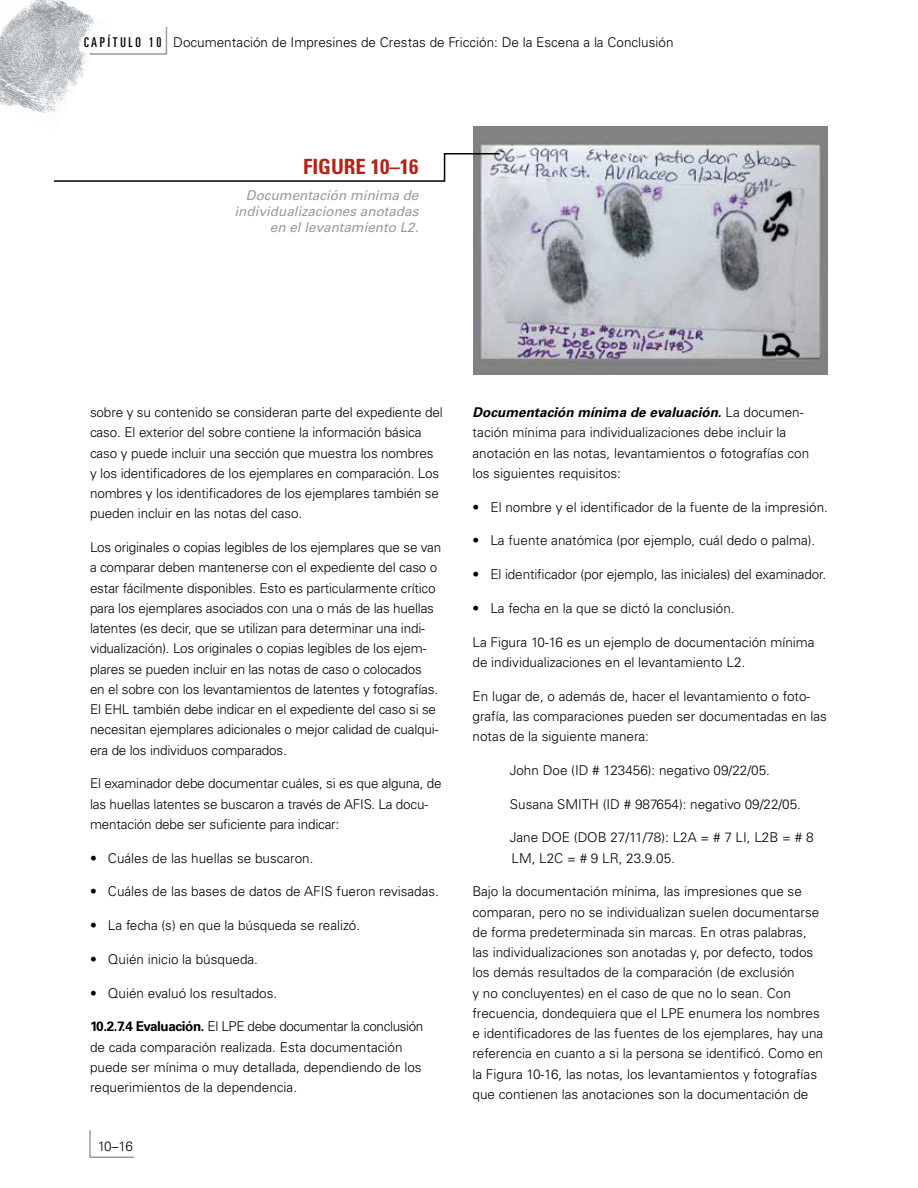
<style>
.page{position:relative;width:918px;height:1188px;background:#fff}
.page>*{position:absolute;margin:0;border:0;box-sizing:border-box;transform-origin:0 0}
.t1{font:700 condensed 21px "Univers LT Std";color:#b32317}
.t2{font:300 13.5px/20.2px "Univers LT Std";color:#000}
.t3{font:italic 13.5px/16.2px "Univers LT Std";color:#949ca1;text-align:right}
.s1{font-weight:400;font-stretch:ultra-condensed}
.s2{font-weight:700}
.s3{font-weight:700;font-style:italic}
</style>
<div class="page">
<img style="left:0;top:0;width:94px;height:113px">
<img style="left:473px;top:127px;width:354px;height:247px">
<svg style="left:54px;top:152px;width:447px;height:31px"></svg>
<svg style="left:89px;top:1130px;width:46px;height:28px"></svg>
<svg style="left:88px;top:26px;width:80px;height:30px"></svg>
<p class="t2" style="left:84px;top:32px;width:591px"><span class="s1">C A P Í T U L O 1 0</span> Documentación de Impresines de Crestas de Fricción: De la Escena a la Conclusión</p>
<p class="t1" style="left:303px;top:154px;width:117px">FIGURE 10–16</p>
<p class="t3" style="left:234px;top:187px;width:186px">Documentación mínima de individualizaciones anotadas en el levantamiento L2.</p>
<p class="t2" style="left:90px;top:402px;width:354px">sobre y su contenido se consideran parte del expediente del caso. El exterior del sobre contiene la información básica caso y puede incluir una sección que muestra los nombres y los identificadores de los ejemplares en comparación. Los nombres y los identificadores de los ejemplares también se pueden incluir en las notas del caso.</p>
<p class="t2" style="left:90px;top:537px;width:353px">Los originales o copias legibles de los ejemplares que se van a comparar deben mantenerse con el expediente del caso o estar fácilmente disponibles. Esto es particularmente crítico para los ejemplares asociados con una o más de las huellas latentes (es decir, que se utilizan para determinar una indi&shy;vidualización). Los originales o copias legibles de los ejem&shy;plares se pueden incluir en las notas de caso o colocados<br>en el sobre con los levantamientos de latentes y fotografías.<br>El EHL también debe indicar en el expediente del caso si se necesitan ejemplares adicionales o mejor calidad de cualqui&shy;era de los individuos comparados.</p>
<p class="t2" style="left:90px;top:774px;width:353px">El examinador debe documentar cuáles, si es que alguna, de las huellas latentes se buscaron a través de AFIS. La docu&shy;mentación debe ser suficiente para indicar:</p>
<p class="t2" style="left:90px;top:848px;width:225px">• Cuáles de las huellas se buscaron.</p>
<p class="t2" style="left:90px;top:882px;width:351px">• Cuáles de las bases de datos de AFIS fueron revisadas.</p>
<p class="t2" style="left:90px;top:915px;width:272px">• La fecha (s) en que la búsqueda se realizó.</p>
<p class="t2" style="left:90px;top:949px;width:170px">• Quién inicio la búsqueda.</p>
<p class="t2" style="left:90px;top:983px;width:189px">• Quién evaluó los resultados.</p>
<p class="t2" style="left:90px;top:1017px;width:335px"><span class="s2">10.2.7.4 Evaluación.</span> El LPE debe documentar la conclusión de cada comparación realizada. Esta documentación puede ser mínima o muy detallada, dependiendo de los requerimientos de la dependencia.</p>
<p class="t2" style="left:98px;top:1136px;width:37px">10–16</p>
<p class="t2" style="left:472px;top:402px;width:338px"><span class="s3">Documentación mínima de evaluación.</span> La documen&shy;tación mínima para individualizaciones debe incluir la anotación en las notas, levantamientos o fotografías con los siguientes requisitos:</p>
<p class="t2" style="left:472px;top:497px;width:357px">• El nombre y el identificador de la fuente de la impresión.</p>
<p class="t2" style="left:472px;top:531px;width:344px">• La fuente anatómica (por ejemplo, cuál dedo o palma).</p>
<p class="t2" style="left:472px;top:564px;width:355px">• El identificador (por ejemplo, las iniciales) del examinador.</p>
<p class="t2" style="left:472px;top:598px;width:264px">• La fecha en la que se dictó la conclusión.</p>
<p class="t2" style="left:472px;top:632px;width:344px">La Figura 10-16 es un ejemplo de documentación mínima de individualizaciones en el levantamiento L2.</p>
<p class="t2" style="left:472px;top:686px;width:356px">En lugar de, o además de, hacer el levantamiento o foto&shy;grafía, las comparaciones pueden ser documentadas en las notas de la siguiente manera:</p>
<p class="t2" style="left:510px;top:760px;width:261px">John Doe (ID # 123456): negativo 09/22/05.</p>
<p class="t2" style="left:510px;top:794px;width:293px">Susana SMITH (ID # 987654): negativo 09/22/05.</p>
<p class="t2" style="left:510px;top:828px;width:305px">Jane DOE (DOB 27/11/78): L2A = # 7 LI, L2B = # 8<br>LM, L2C = # 9 LR, 23.9.05.</p>
<p class="t2" style="left:472px;top:882px;width:352px">Bajo la documentación mínima, las impresiones que se comparan, pero no se individualizan suelen documentarse de forma predeterminada sin marcas. En otras palabras, las individualizaciones son anotadas y, por defecto, todos los demás resultados de la comparación (de exclusión<br>y no concluyentes) en el caso de que no lo sean. Con frecuencia, dondequiera que el LPE enumera los nombres e identificadores de las fuentes de los ejemplares, hay una referencia en cuanto a si la persona se identificó. Como en la Figura 10-16, las notas, los levantamientos y fotografías que contienen las anotaciones son la documentación de</p>
</div>
